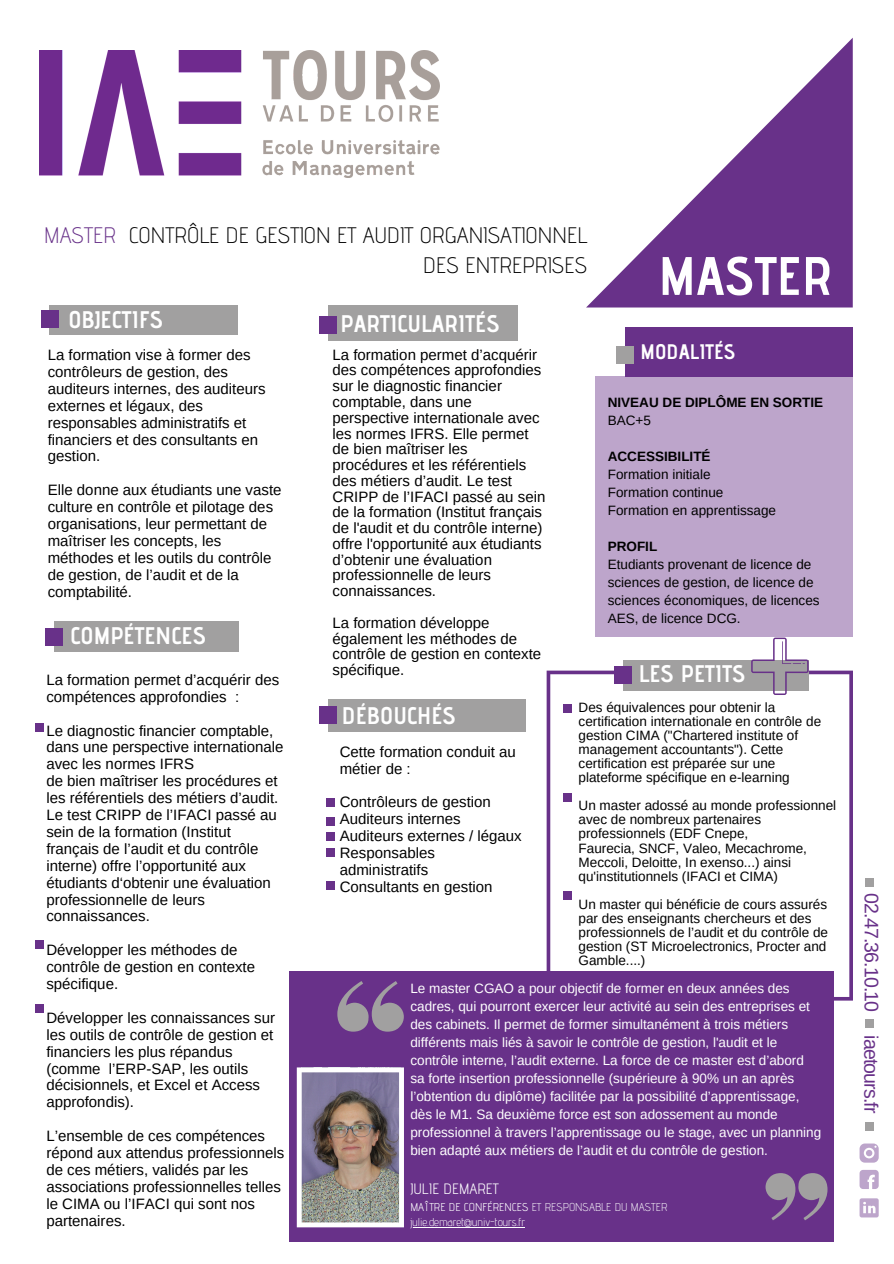
<style>
.page{position:relative;width:894px;height:1264px;background:#fff}
.page>*{position:absolute;margin:0;border:0;box-sizing:border-box;transform-origin:0 0}
.t1{font:700 54px "Advent Pro";color:#fff}
.t2{font:700 24px "Advent Pro";color:#fff}
.t3{font:300 22.35px "Advent Pro";color:#000}
.t4{font:700 21px "Advent Pro";color:#fff}
.t5{font:19.5px "Arimo";letter-spacing:-.045em;color:#683189}
.t6{font:15px/17px "Arimo";color:#000}
.t7{font:15px "Advent Pro";color:#fff}
.t8{font:13.5px/14.1px "Arimo";color:#000}
.t9{font:13.5px/18px "Arimo";color:#fff}
.t10{font:700 13.5px "Arimo";color:#000}
.t11{font:300 11.4px "Advent Pro";color:#fff}
.s1{color:#683189}
.s2{font-weight:400}
</style>
<div class="page">
<svg style="left:586px;top:38px;width:266px;height:269px"></svg>
<img style="left:39px;top:50px;width:400px;height:128px">
<div style="left:50px;top:305px;width:188px;height:30px;background:#a1a0a0"></div>
<div style="left:54px;top:620px;width:184px;height:31px;background:#a1a0a0"></div>
<div style="left:41px;top:311px;width:17px;height:17px;background:#683189"></div>
<div style="left:45px;top:628px;width:17px;height:17px;background:#683189"></div>
<div style="left:35px;top:1004px;width:8px;height:8px;background:#683189"></div>
<div style="left:595px;top:376px;width:257px;height:260px;background:#bda5cb"></div>
<div style="left:328px;top:699px;width:198px;height:32px;background:#a1a0a0"></div>
<div style="left:319px;top:707px;width:17px;height:17px;background:#683189"></div>
<div style="left:325px;top:798px;width:9px;height:8px;background:#683189"></div>
<div style="left:325px;top:848px;width:9px;height:8px;background:#683189"></div>
<div style="left:325px;top:816px;width:9px;height:9px;background:#683189"></div>
<div style="left:625px;top:327px;width:227px;height:49px;background:#683189"></div>
<div style="left:616px;top:346px;width:17px;height:17px;background:#a1a0a0"></div>
<div style="left:328px;top:305px;width:189px;height:35px;background:#a1a0a0"></div>
<div style="left:319px;top:316px;width:17px;height:17px;background:#683189"></div>
<svg style="left:546px;top:670px;width:306px;height:330px"></svg>
<div style="left:623px;top:659px;width:185px;height:31px;background:#a1a0a0"></div>
<div style="left:614px;top:666px;width:17px;height:17px;background:#683189"></div>
<div style="left:288px;top:970px;width:545px;height:271px;background:#683189"></div>
<svg style="left:751px;top:637px;width:57px;height:58px"></svg>
<div style="left:563px;top:704px;width:9px;height:9px;background:#683189"></div>
<div style="left:563px;top:793px;width:9px;height:8px;background:#683189"></div>
<div style="left:563px;top:891px;width:9px;height:8px;background:#683189"></div>
<div style="left:35px;top:723px;width:8px;height:9px;background:#683189"></div>
<div style="left:35px;top:940px;width:8px;height:8px;background:#683189"></div>
<img style="left:297px;top:1067px;width:107px;height:160px">
<hr style="left:410px;top:1227px;width:115px;height:1px;background:#fff">
<div style="left:325px;top:832px;width:9px;height:9px;background:#683189"></div>
<div style="left:325px;top:880px;width:9px;height:9px;background:#683189"></div>
<svg style="left:337px;top:981px;width:67px;height:50px"></svg>
<svg style="left:765px;top:1173px;width:62px;height:47px"></svg>
<div style="left:864px;top:1018px;width:9px;height:9px;background:#a1a0a0"></div>
<div style="left:864px;top:1122px;width:9px;height:9px;background:#a1a0a0"></div>
<div style="left:864px;top:878px;width:9px;height:9px;background:#a1a0a0"></div>
<svg style="left:859px;top:1169px;width:19px;height:19px"></svg>
<svg style="left:859px;top:1143px;width:19px;height:19px"></svg>
<svg style="left:859px;top:1198px;width:19px;height:19px"></svg>
<p class="t3" style="left:44px;top:221px;width:544px"><span class="s1">MASTER</span> CONTRÔLE DE GESTION ET AUDIT ORGANISATIONNEL</p>
<p class="t3" style="left:423px;top:252px;width:166px">DES ENTREPRISES</p>
<p class="t1" style="left:658px;top:243px;width:175px">MASTER</p>
<p class="t2" style="left:68px;top:305px;width:96px">OBJECTIFS</p>
<p class="t6" style="left:48px;top:346px;width:219px">La formation vise à former des contrôleurs de gestion, des auditeurs internes, des auditeurs externes et légaux, des responsables administratifs et financiers et des consultants en gestion.</p>
<p class="t6" style="left:48px;top:481px;width:235px">Elle donne aux étudiants une vaste culture en contrôle et pilotage des organisations, leur permettant de maîtriser les concepts, les méthodes et les outils du contrôle de gestion, de l’audit et de la comptabilité.</p>
<p class="t2" style="left:70px;top:621px;width:137px">COMPÉTENCES</p>
<p class="t6" style="left:46px;top:671px;width:234px">La formation permet d’acquérir des compétences approfondies :</p>
<p class="t6" style="left:46px;top:722px;width:238px">Le diagnostic financier comptable, dans une perspective internationale avec les normes IFRS</p>
<p class="t6" style="left:46px;top:772px;width:233px">de bien maîtriser les procédures et les référentiels des métiers d’audit.</p>
<p class="t6" style="left:46px;top:806px;width:232px">Le test CRIPP de l’IFACI passé au sein de la formation (Institut français de l’audit et du contrôle interne) offre l’opportunité aux étudiants d‘obtenir une évaluation professionnelle de leurs connaissances.</p>
<p class="t6" style="left:46px;top:941px;width:210px">Développer les méthodes de contrôle de gestion en contexte spécifique.</p>
<p class="t6" style="left:46px;top:1009px;width:230px">Développer les connaissances sur les outils de contrôle de gestion et financiers les plus répandus (comme l’ERP-SAP, les outils décisionnels, et Excel et Access approfondis).</p>
<p class="t6" style="left:46px;top:1127px;width:239px">L’ensemble de ces compétences répond aux attendus professionnels de ces métiers, validés par les associations professionnelles telles le CIMA ou l’IFACI qui sont nos partenaires.</p>
<p class="t2" style="left:340px;top:309px;width:161px">PARTICULARITÉS</p>
<p class="t6" style="left:332px;top:346px;width:210px;line-height:15.8px">La formation permet d’acquérir des compétences approfondies sur le diagnostic financier comptable, dans une perspective internationale avec les normes IFRS. Elle permet de bien maîtriser les procédures et les référentiels</p>
<p class="t6" style="left:332px;top:473px;width:214px;line-height:15.8px">des métiers d’audit. Le test<br>CRIPP de l’IFACI passé au sein de la formation (Institut français de l'audit et du contrôle interne) offre l'opportunité aux étudiants d’obtenir une évaluation professionnelle de leurs connaissances.</p>
<p class="t6" style="left:332px;top:614px;width:210px;line-height:15.8px">La formation développe également les méthodes de contrôle de gestion en contexte spécifique.</p>
<p class="t2" style="left:342px;top:700px;width:116px">DÉBOUCHÉS</p>
<p class="t6" style="left:339px;top:743px;width:178px">Cette formation conduit au métier de :</p>
<p class="t6" style="left:339px;top:793px;width:152px">Contrôleurs de gestion</p>
<p class="t6" style="left:339px;top:810px;width:122px">Auditeurs internes</p>
<p class="t6" style="left:339px;top:827px;width:183px">Auditeurs externes / légaux</p>
<p class="t6" style="left:339px;top:844px;width:97px">Responsables administratifs</p>
<p class="t6" style="left:339px;top:878px;width:154px">Consultants en gestion</p>
<p class="t4" style="left:640px;top:338px;width:97px">MODALITÉS</p>
<p class="t10" style="left:607px;top:394px;width:217px">NIVEAU DE DIPLÔME EN SORTIE</p>
<p class="t8" style="left:607px;top:413px;width:45px">BAC+5</p>
<p class="t10" style="left:607px;top:448px;width:104px">ACCESSIBILITÉ</p>
<p class="t8" style="left:607px;top:467px;width:104px">Formation initiale</p>
<p class="t8" style="left:607px;top:485px;width:117px">Formation continue</p>
<p class="t8" style="left:607px;top:503px;width:170px">Formation en apprentissage</p>
<p class="t10" style="left:607px;top:539px;width:51px">PROFIL</p>
<p class="t8" style="left:607px;top:555px;width:213px;line-height:18px">Etudiants provenant de licence de sciences de gestion, de licence de sciences économiques, de licences<br>AES, de licence DCG.</p>
<p class="t2" style="left:638px;top:659px;width:108px">LES PETITS</p>
<p class="t8" style="left:578px;top:700px;width:244px">Des équivalences pour obtenir la certification internationale en contrôle de gestion CIMA ("Chartered institute of management accountants"). Cette certification est préparée sur une plateforme spécifique en e-learning</p>
<p class="t8" style="left:578px;top:798px;width:259px">Un master adossé au monde professionnel avec de nombreux partenaires professionnels (EDF Cnepe,</p>
<p class="t8" style="left:578px;top:840px;width:230px">Faurecia, SNCF, Valeo, Mecachrome,<br>Meccoli, Deloitte, In exenso...) ainsi qu'institutionnels (IFACI et CIMA)</p>
<p class="t8" style="left:578px;top:897px;width:251px">Un master qui bénéficie de cours assurés par des enseignants chercheurs et des professionnels de l’audit et du contrôle de gestion (ST Microelectronics, Procter and Gamble....)</p>
<p class="t9" style="left:410px;top:979px;width:401px">Le master CGAO a pour objectif de former en deux années des cadres, qui pourront exercer leur activité au sein des entreprises et des cabinets. Il permet de former simultanément à trois métiers différents mais liés à savoir le contrôle de gestion, l'audit et le contrôle interne, l’audit externe. La force de ce master est d’abord</p>
<p class="t9" style="left:410px;top:1069px;width:412px">sa forte insertion professionnelle (supérieure à 90% un an après l’obtention du diplôme) facilitée par la possibilité d’apprentissage, dès le M1. Sa deuxième force est son adossement au monde professionnel à travers l’apprentissage ou le stage, avec un planning bien adapté aux métiers de l’audit et du contrôle de gestion.</p>
<p class="t7" style="left:410px;top:1179px;width:90px">JULIE DEMARET</p>
<p class="t11" style="left:410px;top:1199px;width:258px"><span class="s2">MAÎTRE DE CONFÉRENCES</span> ET RESPONSABLE DU MASTER</p>
<p class="t11" style="left:410px;top:1215px;width:116px">julie.demaret@univ-tours.fr</p>
<p class="t5" style="left:882px;top:893px;width:120px;rotate:90deg">02.47.36.10.10</p>
<p class="t5" style="left:881px;top:1035px;width:79px;rotate:90deg">iaetours.fr</p>
</div>
